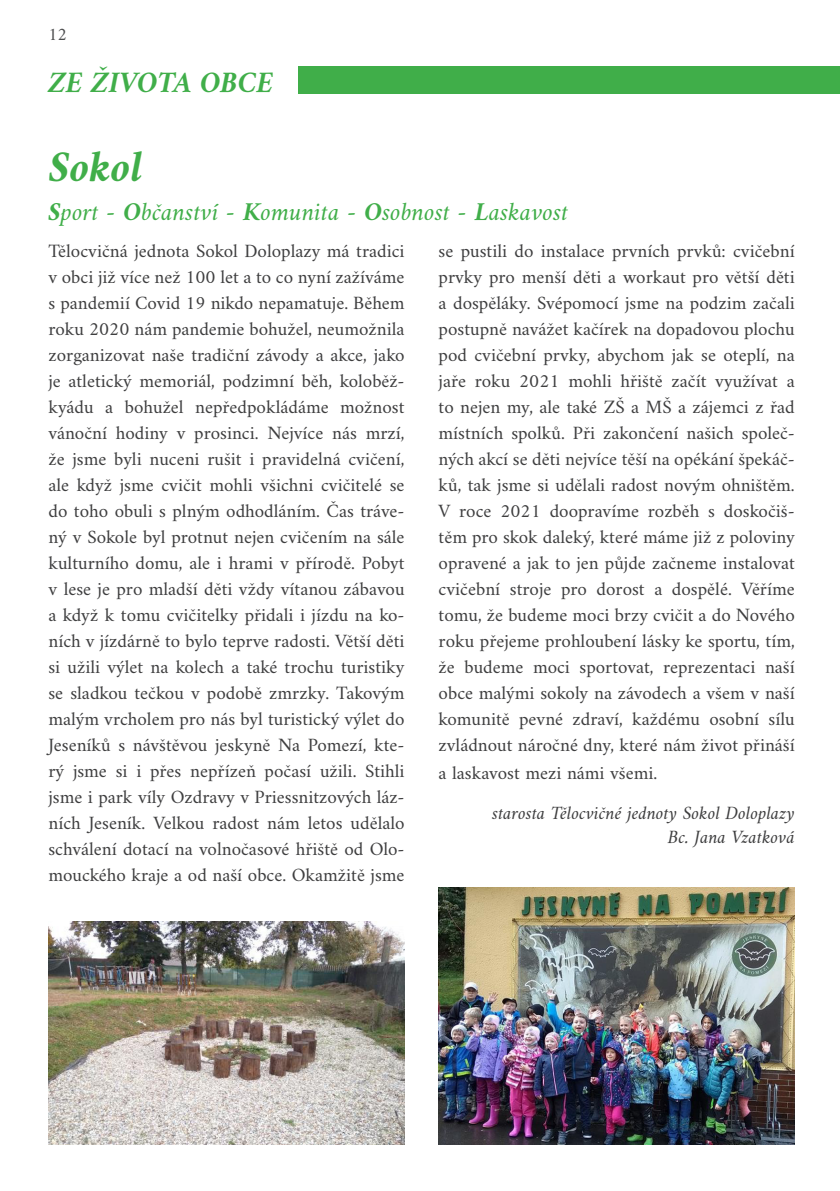
<style>
.page{position:relative;width:840px;height:1191px;background:#fff}
.page>*{position:absolute;margin:0;border:0;box-sizing:border-box;transform-origin:0 0}
.t1{font:italic 700 44px "Amiri";color:#40ae49}
.t2{font:italic 700 30px "Amiri";color:#40ae49}
.t3{font:italic 26px "Amiri";color:#40ae49}
.t4{font:19px/26px "Amiri";color:#3e3e3f;text-align:justify}
.t5{font:italic 19px/40px "Amiri";color:#3e3e3f}
.t6{font:18px "Amiri";color:#4b4c4d}
.s1{font-weight:700}
.s2{font-style:normal}
</style>
<div class="page">
<div style="left:298px;top:66px;width:541px;height:28px;background:#40ae49"></div>
<img style="left:438px;top:887px;width:356px;height:257px">
<img style="left:48px;top:921px;width:356px;height:223px">
<p class="t6" style="left:48px;top:23px;width:21px">12</p>
<p class="t2" style="left:48px;top:64px;width:226px">ZE ŽIVOTA OBCE</p>
<p class="t1" style="left:48px;top:140px;width:96px">Sokol</p>
<p class="t3" style="left:48px;top:196px;width:521px"><span class="s1">S</span>port - <span class="s1">O</span>bčanství - <span class="s1">K</span>omunita - <span class="s1">O</span>sobnost - <span class="s1">L</span>askavost</p>
<p class="t4" style="left:48px;top:237px;width:357px">Tělocvičná jednota Sokol Doloplazy má tradici v obci již více než 100 let a to co nyní zažíváme s pandemií Covid 19 nikdo nepamatuje. Během roku 2020 nám pandemie bohužel, neumožnila zorganizovat naše tradiční závody a akce, jako je atletický memoriál, podzimní běh, koloběž&shy;kyádu a bohužel nepředpokládáme možnost vánoční hodiny v prosinci. Nejvíce nás mrzí, že jsme byli nuceni rušit i pravidelná cvičení, ale když jsme cvičit mohli všichni cvičitelé se do toho obuli s plným odhodláním. Čas tráve&shy;ný v Sokole byl protnut nejen cvičením na sále kulturního domu, ale i hrami v přírodě. Pobyt v lese je pro mladší děti vždy vítanou zábavou a když k tomu cvičitelky přidali i jízdu na ko&shy;ních v jízdárně to bylo teprve radosti. Větší děti si užili výlet na kolech a také trochu turistiky se sladkou tečkou v podobě zmrzky. Takovým malým vrcholem pro nás byl turistický výlet do Jeseníků s návštěvou jeskyně Na Pomezí, kte&shy;rý jsme si i přes nepřízeň počasí užili. Stihli jsme i park víly Ozdravy v Priessnitzových láz&shy;ních Jeseník. Velkou radost nám letos udělalo schválení dotací na volnočasové hřiště od Olo&shy;mouckého kraje a od naší obce. Okamžitě jsme</p>
<p class="t4" style="left:438px;top:237px;width:357px">se pustili do instalace prvních prvků: cvičební prvky pro menší děti a workaut pro větší děti a dospěláky. Svépomocí jsme na podzim začali postupně navážet kačírek na dopadovou plochu pod cvičební prvky, abychom jak se oteplí, na jaře roku 2021 mohli hřiště začít využívat a to nejen my, ale také ZŠ a MŠ a zájemci z řad místních spolků. Při zakončení našich společ&shy;ných akcí se děti nejvíce těší na opékání špekáč&shy;ků, tak jsme si udělali radost novým ohništěm.<br>V roce 2021 doopravíme rozběh s doskočiš&shy;těm pro skok daleký, které máme již z poloviny opravené a jak to jen půjde začneme instalovat cvičební stroje pro dorost a dospělé. Věříme tomu, že budeme moci brzy cvičit a do Nového roku přejeme prohloubení lásky ke sportu, tím, že budeme moci sportovat, reprezentaci naší obce malými sokoly na závodech a všem v naší komunitě pevné zdraví, každému osobní sílu zvládnout náročné dny, které nám život přináší</p>
<p class="t5" style="left:491px;top:752px;width:304px;text-indent:-53px"><span class="s2">a laskavost mezi námi všemi.<br></span>starosta Tělocvičné jednoty Sokol Doloplazy</p>
<p class="t5" style="left:667px;top:816px;width:128px">Bc. Jana Vzatková</p>
</div>
